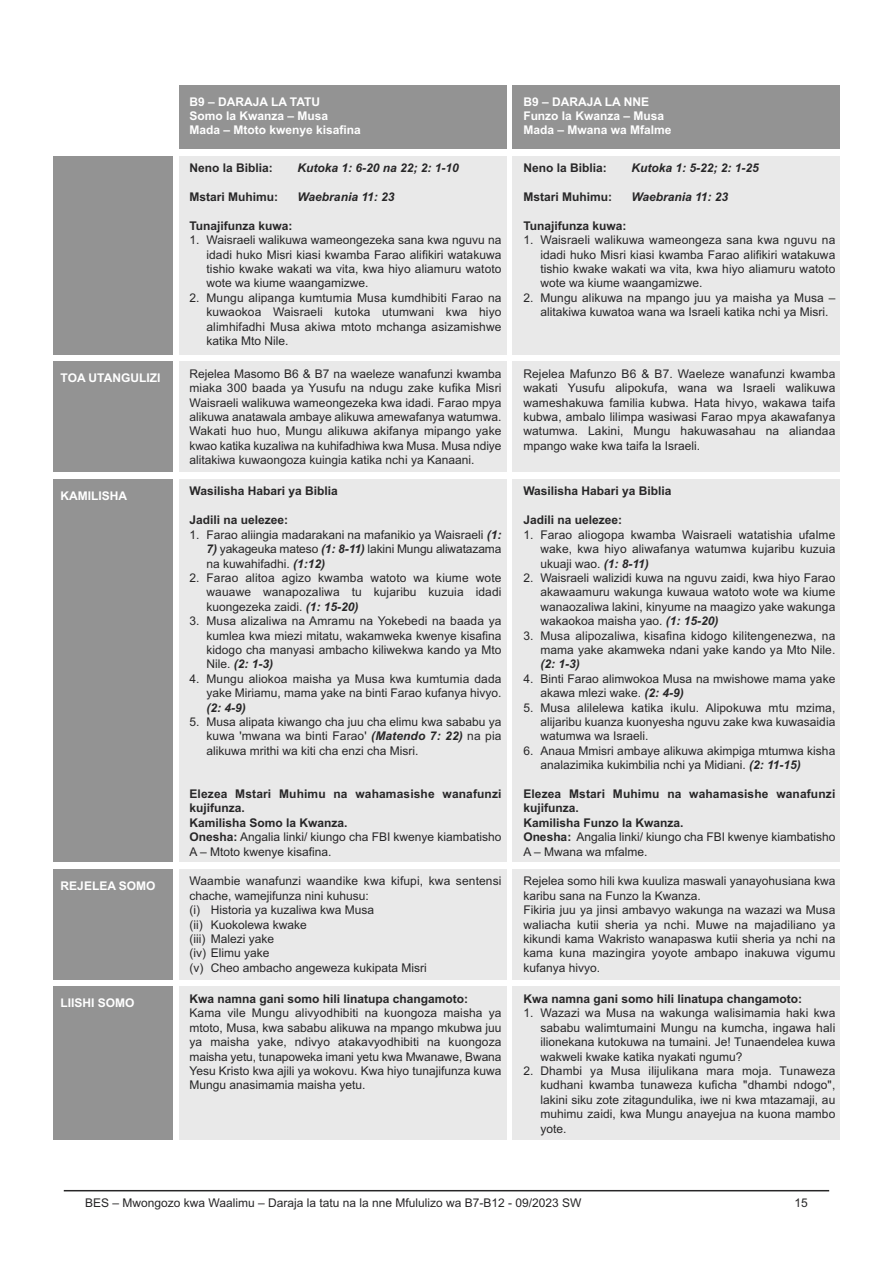
<style>
.page{position:relative;width:893px;height:1263px;background:#fff}
.page>*{position:absolute;margin:0;border:0;box-sizing:border-box;transform-origin:0 0}
.t1{font:12px/14.4px "Arial";color:#272627;text-align:justify}
.t2{font:700 12px/14.4px "Arial";color:#272627}
.t3{font:700 12px/14.4px "Arial";color:#fff}
.t4{font:italic 700 12px "Arial";color:#272627}
.s1{font-weight:700;font-style:italic}
.s2{font-weight:400}
</style>
<div class="page">
<hr style="left:64px;top:1190px;width:765px;height:1px;background:#272627">
<div style="left:179px;top:85px;width:327px;height:64px;background:#939393"></div>
<div style="left:513px;top:85px;width:327px;height:64px;background:#939393"></div>
<div style="left:53px;top:156px;width:119px;height:198px;background:#939393"></div>
<div style="left:179px;top:156px;width:327px;height:198px;background:#e9e9e9"></div>
<div style="left:513px;top:156px;width:327px;height:198px;background:#e9e9e9"></div>
<div style="left:53px;top:362px;width:119px;height:110px;background:#939393"></div>
<div style="left:179px;top:362px;width:327px;height:110px;background:#e9e9e9"></div>
<div style="left:513px;top:362px;width:327px;height:110px;background:#e9e9e9"></div>
<div style="left:53px;top:479px;width:119px;height:383px;background:#939393"></div>
<div style="left:179px;top:479px;width:327px;height:383px;background:#e9e9e9"></div>
<div style="left:513px;top:479px;width:327px;height:383px;background:#e9e9e9"></div>
<div style="left:53px;top:869px;width:119px;height:111px;background:#939393"></div>
<div style="left:179px;top:869px;width:327px;height:111px;background:#e9e9e9"></div>
<div style="left:513px;top:869px;width:327px;height:111px;background:#e9e9e9"></div>
<div style="left:53px;top:987px;width:119px;height:153px;background:#939393"></div>
<div style="left:179px;top:987px;width:327px;height:153px;background:#e9e9e9"></div>
<div style="left:513px;top:987px;width:327px;height:153px;background:#e9e9e9"></div>
<p class="t3" style="left:190px;top:94px;width:173px">B9 – DARAJA LA TATU<br>Somo la Kwanza – Musa<br>Mada – Mtoto kwenye kisafina</p>
<p class="t3" style="left:523px;top:94px;width:150px">B9 – DARAJA LA NNE<br>Funzo la Kwanza – Musa<br>Mada – Mwana wa Mfalme</p>
<p class="t2" style="left:190px;top:161px;width:85px">Neno la Biblia:</p>
<p class="t4" style="left:298px;top:161px;width:163px">Kutoka 1: 6-20 na 22; 2: 1-10</p>
<p class="t2" style="left:190px;top:190px;width:90px">Mstari Muhimu:</p>
<p class="t4" style="left:298px;top:190px;width:98px">Waebrania 11: 23</p>
<p class="t2" style="left:190px;top:218px;width:105px">Tunajifunza kuwa:</p>
<p class="t1" style="left:207px;top:233px;width:296px;text-indent:-17px">1. Waisraeli walikuwa wameongezeka sana kwa nguvu na idadi huko Misri kiasi kwamba Farao alifikiri watakuwa tishio kwake wakati wa vita, kwa hiyo aliamuru watoto wote wa kiume waangamizwe.</p>
<p class="t1" style="left:207px;top:290px;width:296px;text-indent:-17px">2. Mungu alipanga kumtumia Musa kumdhibiti Farao na kuwaokoa Waisraeli kutoka utumwani kwa hiyo alimhifadhi Musa akiwa mtoto mchanga asizamishwe katika Mto Nile.</p>
<p class="t2" style="left:523px;top:161px;width:85px">Neno la Biblia:</p>
<p class="t4" style="left:631px;top:161px;width:129px">Kutoka 1: 5-22; 2: 1-25</p>
<p class="t2" style="left:523px;top:190px;width:90px">Mstari Muhimu:</p>
<p class="t4" style="left:631px;top:190px;width:98px">Waebrania 11: 23</p>
<p class="t2" style="left:523px;top:218px;width:105px">Tunajifunza kuwa:</p>
<p class="t1" style="left:540px;top:233px;width:296px;text-indent:-17px">1. Waisraeli walikuwa wameongeza sana kwa nguvu na idadi huko Misri kiasi kwamba Farao alifikiri watakuwa tishio kwake wakati wa vita, kwa hiyo aliamuru watoto wote wa kiume waangamizwe.</p>
<p class="t1" style="left:540px;top:290px;width:296px;text-indent:-17px">2. Mungu alikuwa na mpango juu ya maisha ya Musa – alitakiwa kuwatoa wana wa Israeli katika nchi ya Misri.</p>
<p class="t3" style="left:61px;top:371px;width:101px">TOA UTANGULIZI</p>
<p class="t1" style="left:190px;top:366px;width:313px">Rejelea Masomo B6 &amp; B7 na waeleze wanafunzi kwamba miaka 300 baada ya Yusufu na ndugu zake kufika Misri Waisraeli walikuwa wameongezeka kwa idadi. Farao mpya alikuwa anatawala ambaye alikuwa amewafanya watumwa.<br>Wakati huo huo, Mungu alikuwa akifanya mipango yake kwao katika kuzaliwa na kuhifadhiwa kwa Musa. Musa ndiye alitakiwa kuwaongoza kuingia katika nchi ya Kanaani.</p>
<p class="t1" style="left:523px;top:366px;width:313px">Rejelea Mafunzo B6 &amp; B7. Waeleze wanafunzi kwamba wakati Yusufu alipokufa, wana wa Israeli walikuwa wameshakuwa familia kubwa. Hata hivyo, wakawa taifa kubwa, ambalo lilimpa wasiwasi Farao mpya akawafanya watumwa. Lakini, Mungu hakuwasahau na aliandaa mpango wake kwa taifa la Israeli.</p>
<p class="t3" style="left:61px;top:489px;width:68px">KAMILISHA</p>
<p class="t2" style="left:190px;top:484px;width:150px">Wasilisha Habari ya Biblia</p>
<p class="t2" style="left:190px;top:513px;width:100px">Jadili na uelezee:</p>
<p class="t1" style="left:190px;top:527px;width:313px">1. Farao aliingia madarakani na mafanikio ya Waisraeli <span class="s1">(1:</span></p>
<p class="t1" style="left:207px;top:542px;width:296px"><span class="s1">7)</span> yakageuka mateso <span class="s1">(1: 8-11)</span> lakini Mungu aliwatazama na kuwahifadhi. <span class="s1">(1:12)</span></p>
<p class="t1" style="left:207px;top:570px;width:296px;text-indent:-17px">2. Farao alitoa agizo kwamba watoto wa kiume wote wauawe wanapozaliwa tu kujaribu kuzuia idadi kuongezeka zaidi. <span class="s1">(1: 15-20)</span></p>
<p class="t1" style="left:207px;top:614px;width:296px;text-indent:-17px">3. Musa alizaliwa na Amramu na Yokebedi na baada ya kumlea kwa miezi mitatu, wakamweka kwenye kisafina kidogo cha manyasi ambacho kiliwekwa kando ya Mto Nile. <span class="s1">(2: 1-3)</span></p>
<p class="t1" style="left:190px;top:671px;width:313px;text-align:right">4. Mungu aliokoa maisha ya Musa kwa kumtumia dada yake Miriamu, mama yake na binti Farao kufanya hivyo.</p>
<p class="t4" style="left:207px;top:700px;width:41px">(2: 4-9)</p>
<p class="t1" style="left:207px;top:714px;width:296px;text-indent:-17px">5. Musa alipata kiwango cha juu cha elimu kwa sababu ya kuwa 'mwana wa binti Farao' <span class="s1">(Matendo 7: 22)</span> na pia alikuwa mrithi wa kiti cha enzi cha Misri.</p>
<p class="t2" style="left:190px;top:786px;width:313px">Elezea Mstari Muhimu na wahamasishe wanafunzi kujifunza.<br>Kamilisha Somo la Kwanza.<br>Onesha: <span class="s2">Angalia linki/ kiungo cha FBI kwenye kiambatisho A – Mtoto kwenye kisafina.</span></p>
<p class="t2" style="left:523px;top:484px;width:150px">Wasilisha Habari ya Biblia</p>
<p class="t2" style="left:523px;top:513px;width:100px">Jadili na uelezee:</p>
<p class="t1" style="left:540px;top:527px;width:296px;text-indent:-17px">1. Farao aliogopa kwamba Waisraeli watatishia ufalme wake, kwa hiyo aliwafanya watumwa kujaribu kuzuia ukuaji wao. <span class="s1">(1: 8-11)</span></p>
<p class="t1" style="left:540px;top:570px;width:296px;text-indent:-17px">2. Waisraeli walizidi kuwa na nguvu zaidi, kwa hiyo Farao akawaamuru wakunga kuwaua watoto wote wa kiume wanaozaliwa lakini, kinyume na maagizo yake wakunga wakaokoa maisha yao. <span class="s1">(1: 15-20)</span></p>
<p class="t1" style="left:523px;top:628px;width:313px;text-align:right">3. Musa alipozaliwa, kisafina kidogo kilitengenezwa, na mama yake akamweka ndani yake kando ya Mto Nile.</p>
<p class="t4" style="left:540px;top:657px;width:41px">(2: 1-3)</p>
<p class="t1" style="left:540px;top:671px;width:296px;text-indent:-17px">4. Binti Farao alimwokoa Musa na mwishowe mama yake akawa mlezi wake. <span class="s1">(2: 4-9)</span></p>
<p class="t1" style="left:540px;top:700px;width:296px;text-indent:-17px">5. Musa alilelewa katika ikulu. Alipokuwa mtu mzima, alijaribu kuanza kuonyesha nguvu zake kwa kuwasaidia watumwa wa Israeli.</p>
<p class="t1" style="left:540px;top:743px;width:296px;text-indent:-17px">6. Anaua Mmisri ambaye alikuwa akimpiga mtumwa kisha analazimika kukimbilia nchi ya Midiani. <span class="s1">(2: 11-15)</span></p>
<p class="t2" style="left:523px;top:786px;width:313px">Elezea Mstari Muhimu na wahamasishe wanafunzi kujifunza.<br>Kamilisha Funzo la Kwanza.<br>Onesha: <span class="s2">Angalia linki/ kiungo cha FBI kwenye kiambatisho<br>A – Mwana wa mfalme.</span></p>
<p class="t3" style="left:61px;top:878px;width:96px">REJELEA SOMO</p>
<p class="t1" style="left:190px;top:874px;width:313px;text-align:left">Waambie wanafunzi waandike kwa kifupi, kwa sentensi chache, wamejifunza nini kuhusu:<br>(i) Historia ya kuzaliwa kwa Musa<br>(ii) Kuokolewa kwake<br>(iii) Malezi yake<br>(iv) Elimu yake<br>(v) Cheo ambacho angeweza kukipata Misri</p>
<p class="t1" style="left:523px;top:874px;width:313px;text-align:left">Rejelea somo hili kwa kuuliza maswali yanayohusiana kwa karibu sana na Funzo la Kwanza.<br>Fikiria juu ya jinsi ambavyo wakunga na wazazi wa Musa waliacha kutii sheria ya nchi. Muwe na majadiliano ya kikundi kama Wakristo wanapaswa kutii sheria ya nchi na kama kuna mazingira yoyote ambapo inakuwa vigumu kufanya hivyo.</p>
<p class="t3" style="left:61px;top:996px;width:76px">LIISHI SOMO</p>
<p class="t2" style="left:190px;top:991px;width:280px">Kwa namna gani somo hili linatupa changamoto:</p>
<p class="t1" style="left:189px;top:1006px;width:314px">Kama vile Mungu alivyodhibiti na kuongoza maisha ya mtoto, Musa, kwa sababu alikuwa na mpango mkubwa juu ya maisha yake, ndivyo atakavyodhibiti na kuongoza maisha yetu, tunapoweka imani yetu kwa Mwanawe, Bwana Yesu Kristo kwa ajili ya wokovu. Kwa hiyo tunajifunza kuwa Mungu anasimamia maisha yetu.</p>
<p class="t2" style="left:523px;top:991px;width:280px">Kwa namna gani somo hili linatupa changamoto:</p>
<p class="t1" style="left:540px;top:1006px;width:296px;text-indent:-17px">1. Wazazi wa Musa na wakunga walisimamia haki kwa sababu walimtumaini Mungu na kumcha, ingawa hali ilionekana kutokuwa na tumaini. Je! Tunaendelea kuwa wakweli kwake katika nyakati ngumu?</p>
<p class="t1" style="left:540px;top:1063px;width:296px;text-indent:-17px">2. Dhambi ya Musa ilijulikana mara moja. Tunaweza kudhani kwamba tunaweza kuficha "dhambi ndogo", lakini siku zote zitagundulika, iwe ni kwa mtazamaji, au muhimu zaidi, kwa Mungu anayejua na kuona mambo yote.</p>
<p class="t1" style="left:85px;top:1195px;width:498px">BES – Mwongozo kwa Waalimu – Daraja la tatu na la nne Mfululizo wa B7-B12 - 09/2023 SW</p>
<p class="t1" style="left:795px;top:1195px;width:15px">15</p>
</div>
